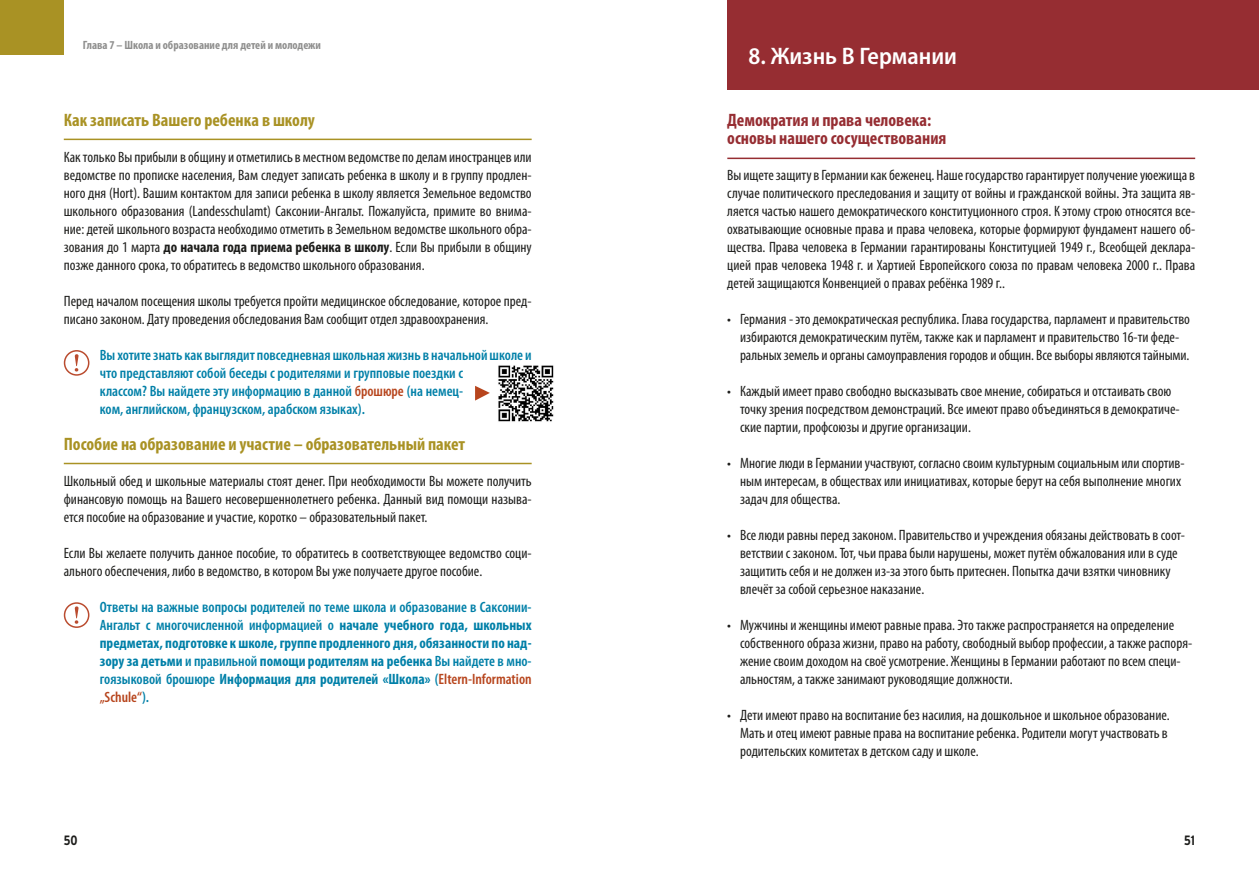
<style>
.page{position:relative;width:1259px;height:893px;background:#fff}
.page>*{position:absolute;margin:0;border:0;box-sizing:border-box;transform-origin:0 0}
.t1{font:600 semi-condensed 24px "Myriad Pro";color:#fff}
.t2{font:700 condensed 18px "Myriad Pro";color:#a99224}
.t3{font:700 condensed 18px/18px "Myriad Pro";color:#962d32}
.t4{font:condensed 15px/18px "Myriad Pro";color:#1d1d1b}
.t5{font:700 condensed 15px/18px "Myriad Pro";color:#0080a8;text-align:justify}
.t6{font:600 condensed 15px/18px "Myriad Pro";color:#0080a8}
.t7{font:700 condensed 13.5px "Interstate";color:#1d1d1b}
.t8{font:700 condensed 12px "Myriad Pro";color:#8e8e8d}
.s1{font-weight:700}
.s2{color:#b7451d}
.s3{font-weight:600}
.s4{font-weight:600;color:#b7451d}
</style>
<div class="page">
<hr style="left:64px;top:139px;width:467px;height:1px;background:#a99224">
<hr style="left:64px;top:463px;width:467px;height:1px;background:#a99224">
<hr style="left:727px;top:158px;width:468px;height:1px;background:#962d32">
<svg style="left:64px;top:350px;width:25px;height:26px"></svg>
<svg style="left:64px;top:602px;width:25px;height:26px"></svg>
<div style="left:727px;top:0;width:532px;height:90px;background:#962d32"></div>
<div style="left:0;top:0;width:64px;height:54px;background:#a99224"></div>
<img style="left:498px;top:365px;width:56px;height:57px">
<svg style="left:475px;top:386px;width:15px;height:15px"></svg>
<p class="t8" style="left:83px;top:40px;width:239px">Глава 7 – Школа и образование для детей и молодежи</p>
<p class="t2" style="left:64px;top:114px;width:252px">Как записать Вашего ребенка в школу</p>
<p class="t4" style="left:64px;top:149px;width:469px;text-align:justify">Кактолько Вы прибыли вобщину и отметилисьв местном ведомстве по делам иностранцев или ведомстве по прописке населения, Вам следует записать ребенка в школу и в группу продлен&shy;ного дня (Hort). Вашим контактом для записи ребенка в школу является Земельное ведомство школьного образования (Landesschulamt) Саксонии-Ангальт. Пожалуйста, примите во внима&shy;ние: детей школьного возраста необходимо отметить в Земельном ведомстве школьного обра&shy;зования до 1 марта <span class="s1">до начала года приема ребенка в школу</span>. Если Вы прибыли в общину позже данного срока, то обратитесь в ведомство школьного образования.</p>
<p class="t4" style="left:64px;top:293px;width:469px">Перед началом посещения школы требуется пройти медицинское обследование, которое пред&shy;писано законом. Дату проведения обследования Вам сообщит отдел здравоохранения.</p>
<p class="t6" style="left:100px;top:347px;width:433px">Выхотитезнать как выглядит повседневнаяшкольнаяжизнь в начальнойшколе и что представляют собой беседы с родителями и групповые поездки с<br>классом? Вы найдете эту информацию в данной <span class="s2">брошюре</span> (на немец-<br>ком, английском, французском, арабском языках).</p>
<p class="t2" style="left:64px;top:438px;width:403px">Пособие на образование и участие – образовательный пакет</p>
<p class="t4" style="left:64px;top:473px;width:469px;text-align:justify">Школьный обед и школьные материалы стоят денег. При необходимости Вы можете получить финансовую помощь на Вашего несовершеннолетнего ребенка. Данный вид помощи называ&shy;ется пособие на образование и участие, коротко – образовательный пакет.</p>
<p class="t4" style="left:64px;top:545px;width:469px">Если Вы желаете получить данное пособие, то обратитесь в соответствующее ведомство соци&shy;ального обеспечения, либо в ведомство, в котором Вы уже получаете другое пособие.</p>
<p class="t5" style="left:100px;top:599px;width:433px"><span class="s3">Ответы на важные вопросы родителей по теме школа и образование в Саксонии-Ангальт с многочисленной информацией о</span> начале учебного года, школьных предметах, подготовке кшколе,группе продленного дня, обязанности по над&shy;зору за детьми <span class="s3">и правильной</span> помощи родителям на ребенка <span class="s3">Вы найдете в мно&shy;гоязыковой брошюре</span> Информация для родителей «Школа» <span class="s3">(</span><span class="s4">Eltern-Information „Schule“</span><span class="s3">).</span></p>
<h1 class="t1" style="left:748px;top:47px;width:210px">8. Жизнь В Германии</h1>
<p class="t3" style="left:727px;top:113px;width:221px">Демократия и права человека: основы нашего сосуществования</p>
<p class="t4" style="left:727px;top:167px;width:469px;text-align:justify">Вы ищетезащитувГермании какбеженец. Нашегосударствогарантирует получениеуюежищав случае политического преследования и защиту от войны и гражданской войны. Эта защита яв&shy;ляется частью нашего демократического конституционного строя. К этому строю относятся все&shy;охватывающие основные права и права человека, которые формируют фундамент нашего об&shy;щества. Права человека в Германии гарантированы Конституцией 1949 г., Всеобщей деклара&shy;цией прав человека 1948 г. и Хартией Европейского союза по правам человека 2000 г.. Права детей защищаются Конвенцией о правах ребёнка 1989 г..</p>
<p class="t4" style="left:740px;top:311px;width:451px;text-indent:-13px">• Германия - это демократическая республика. Глава государства, парламент и правительство избираются демократическим путём, также как и парламент и правительство 16-ти феде&shy;ральныхземель и органы самоуправлениягородов и общин. Всевыборы являютсятайными.</p>
<p class="t4" style="left:740px;top:383px;width:441px;text-indent:-13px">• Каждый имеет право свободно высказывать свое мнение, собираться и отстаивать свою точку зрения посредством демонстраций. Все имеют право объединяться в демократиче&shy;ские партии, профсоюзы и другие организации.</p>
<p class="t4" style="left:740px;top:455px;width:446px;text-indent:-13px">• Многие люди в Германии участвуют, согласно своим культурным социальным или спортив&shy;ным интересам, в обществах или инициативах, которые берут на себя выполнение многих задач для общества.</p>
<p class="t4" style="left:740px;top:527px;width:446px;text-indent:-13px">• Все люди равны перед законом. Правительство и учреждения обязаны действовать в соот&shy;ветствии с законом. Тот, чьи права были нарушены, может путём обжалования или в суде защитить себя и не должен из-за этого быть притеснен. Попытка дачи взятки чиновнику влечёт за собой серьезное наказание.</p>
<p class="t4" style="left:740px;top:617px;width:453px;text-indent:-13px">• Мужчины и женщины имеют равные права. Это также распространяется на определение собственного образа жизни, право на работу, свободный выбор профессии, а также распоря&shy;жение своим доходом на своё усмотрение. Женщины в Германии работают по всем специ&shy;альностям, а также занимают руководящие должности.</p>
<p class="t4" style="left:740px;top:707px;width:431px;text-indent:-13px">• Дети имеют право на воспитание без насилия, на дошкольное и школьное образование.<br>Мать и отец имеют равные права на воспитание ребенка. Родители могут участвовать в родительских комитетах в детском саду и школе.</p>
<p class="t7" style="left:64px;top:833px;width:15px">50</p>
<p class="t7" style="left:1184px;top:833px;width:12px">51</p>
</div>
